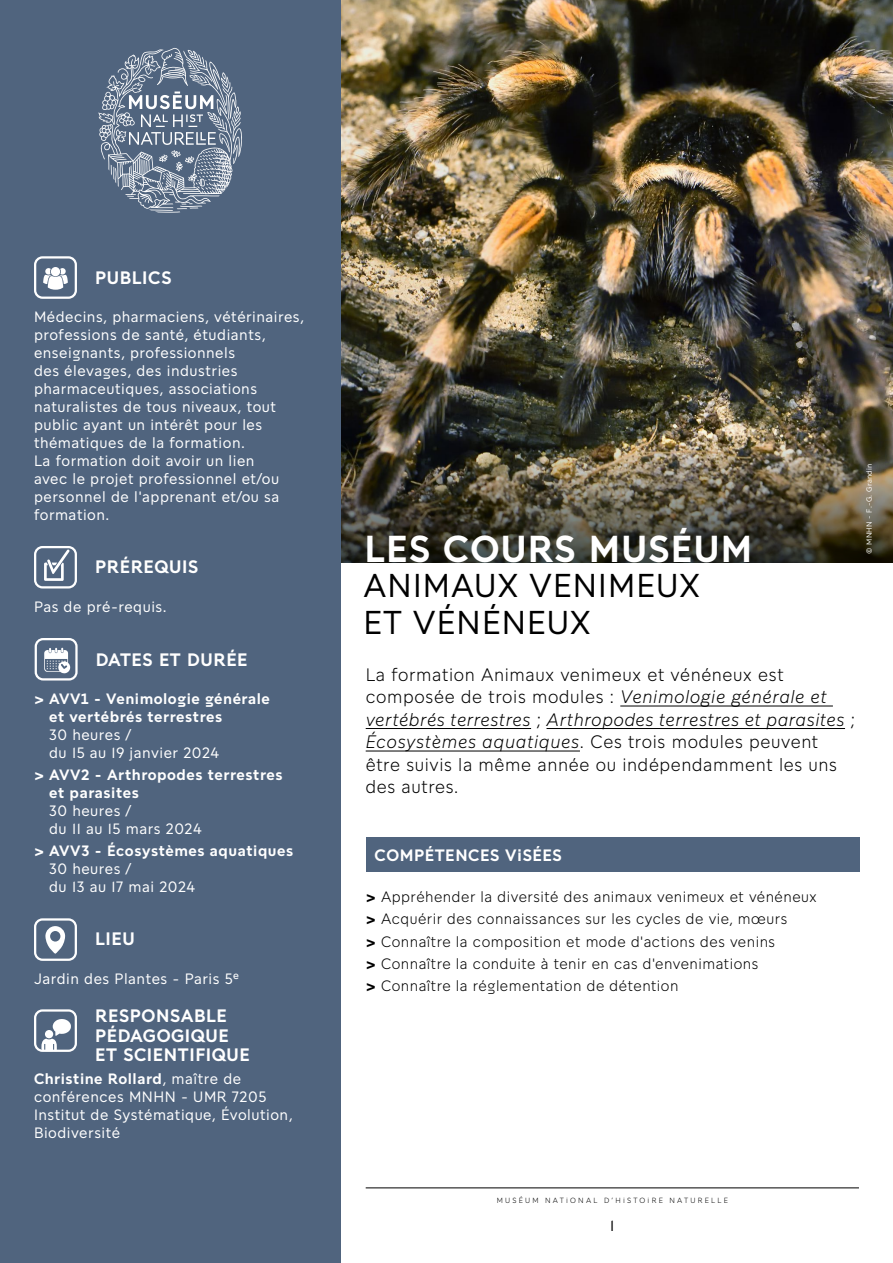
<style>
.page{position:relative;width:893px;height:1263px;background:#fff}
.page>*{position:absolute;margin:0;border:0;box-sizing:border-box;transform-origin:0 0}
.t1{font:37.5px "Buffon Gras";letter-spacing:.035em;color:#fff}
.t2{font:33px/37.5px "Buffon Regulier";letter-spacing:.035em;color:#000}
.t3{font:18px/22.5px "Buffon Clair";letter-spacing:.035em;color:#000}
.t4{font:18px/19.5px "Buffon Gras";letter-spacing:.035em;color:#fff}
.t5{font:18px "Buffon Clair Italique";letter-spacing:.02em;color:#000}
.t6{font:16.5px "Buffon Pro Gras";letter-spacing:.035em;color:#fff}
.t7{font:15px/18px "Buffon Regulier";letter-spacing:.035em;color:#fff}
.t8{font:15px/22.2px "Buffon Clair";letter-spacing:.035em;color:#000}
.t9{font:15px/18px "Buffon Gras";letter-spacing:.035em;color:#fff}
.t10{font:15px "Buffon Regulier";color:#000}
.t11{font:7.5px "Buffon Pro Clair";letter-spacing:.3em;color:#000}
.t12{font:7.5px "Buffon Regulier";letter-spacing:.035em;color:#fff}
.s1{font-family:"Buffon Regulier"}
.s2{font-family:"Buffon Clair Italique"}
.s3{font-family:"Buffon Clair"}
.s4{font-family:"Buffon Gras"}
</style>
<div class="page">
<img style="left:340px;top:0;width:553px;height:436px">
<img style="left:340px;top:436px;width:553px;height:126px">
<div style="left:0;top:0;width:340px;height:1263px;background:#50647e"></div>
<svg style="left:98px;top:48px;width:144px;height:165px"></svg>
<div style="left:366px;top:837px;width:493px;height:34px;background:#50647e"></div>
<hr style="left:620px;top:706px;width:213px;height:1px;background:#000">
<hr style="left:366px;top:728px;width:165px;height:1px;background:#000">
<hr style="left:546px;top:728px;width:299px;height:1px;background:#000">
<hr style="left:366px;top:751px;width:214px;height:1px;background:#000">
<div style="left:34px;top:918px;width:43px;height:43px;border:2px solid #fff;border-radius:7px"></div>
<svg style="left:45px;top:926px;width:20px;height:28px"></svg>
<svg style="left:43px;top:267px;width:25px;height:23px"></svg>
<div style="left:34px;top:256px;width:43px;height:43px;border:2px solid #fff;border-radius:7px"></div>
<div style="left:35px;top:638px;width:43px;height:42px;border:2px solid #fff;border-radius:7px"></div>
<svg style="left:44px;top:648px;width:26px;height:25px"></svg>
<svg style="left:44px;top:550px;width:26px;height:31px"></svg>
<div style="left:34px;top:546px;width:43px;height:42px;border:2px solid #fff;border-radius:7px"></div>
<div style="left:34px;top:1009px;width:43px;height:43px;border:2px solid #fff;border-radius:7px"></div>
<svg style="left:41px;top:1019px;width:30px;height:32px"></svg>
<hr style="left:366px;top:1187px;width:493px;height:1px;background:#000">
<p class="t4" style="left:95px;top:268px;width:78px">PUBLICS</p>
<p class="t7" style="left:34px;top:308px;width:272px">Médecins, pharmaciens, vétérinaires, professions de santé, étudiants, enseignants, professionnels<br>des élevages, des industries pharmaceutiques, associations naturalistes de tous niveaux, tout public ayant un intérêt pour les thématiques de la formation.<br>La formation doit avoir un lien<br>avec le projet professionnel et/ou personnel de l'apprenant et/ou sa formation.</p>
<p class="t4" style="left:95px;top:557px;width:104px">PRÉREQUIS</p>
<p class="t7" style="left:34px;top:597px;width:134px">Pas de pré-requis.</p>
<p class="t4" style="left:96px;top:650px;width:153px">DATES ET DURÉE</p>
<p class="t9" style="left:49px;top:690px;width:222px;text-indent:-15px">&gt; AVV1 - Venimologie générale et vertébrés terrestres</p>
<p class="t7" style="left:49px;top:726px;width:172px">30 heures /<br>du 15 au 19 janvier 2024</p>
<p class="t9" style="left:49px;top:766px;width:235px;text-indent:-15px">&gt; AVV2 - Arthropodes terrestres et parasites</p>
<p class="t7" style="left:49px;top:802px;width:154px">30 heures /<br>du 11 au 15 mars 2024</p>
<p class="t9" style="left:34px;top:842px;width:261px">&gt; AVV3 - Écosystèmes aquatiques</p>
<p class="t7" style="left:49px;top:860px;width:148px">30 heures /<br>du 13 au 17 mai 2024</p>
<p class="t4" style="left:95px;top:929px;width:41px">LIEU</p>
<p class="t7" style="left:34px;top:970px;width:206px">Jardin des Plantes - Paris 5e</p>
<p class="t4" style="left:95px;top:1006px;width:156px">RESPONSABLE<br>PÉDAGOGIQUE<br>ET SCIENTIFIQUE</p>
<p class="t9" style="left:34px;top:1070px;width:209px">Christine Rollard<span class="s1">, maître de</span></p>
<p class="t7" style="left:34px;top:1088px;width:260px">conférences MNHN - UMR 7205<br>Institut de Systématique, Évolution,<br>Biodiversité</p>
<h1 class="t1" style="left:365px;top:525px;width:389px">LES COURS MUSÉUM</h1>
<h2 class="t2" style="left:364px;top:567px;width:338px">ANIMAUX VENIMEUX<br>ET VÉNÉNEUX</h2>
<p class="t12" style="left:865px;top:554px;width:92px;rotate:-90deg">© MNHN - F.-G. Grandin</p>
<p class="t3" style="left:366px;top:663px;width:463px">La formation Animaux venimeux et vénéneux est composée de trois modules : <span class="s2">Venimologie générale et</span></p>
<p class="t5" style="left:366px;top:709px;width:490px">vertébrés terrestres <span class="s3">;</span> Arthropodes terrestres et parasites <span class="s3">;</span></p>
<p class="t3" style="left:366px;top:731px;width:473px"><span class="s2">Écosystèmes aquatiques</span>. Ces trois modules peuvent être suivis la même année ou indépendamment les uns des autres.</p>
<p class="t6" style="left:374px;top:844px;width:189px">COMPÉTENCES VISÉES</p>
<p class="t8" style="left:366px;top:886px;width:452px"><span class="s4">&gt;</span> Appréhender la diversité des animaux venimeux et vénéneux <span class="s4">&gt;</span> Acquérir des connaissances sur les cycles de vie, mœurs<br><span class="s4">&gt;</span> Connaître la composition et mode d'actions des venins<br><span class="s4">&gt;</span> Connaître la conduite à tenir en cas d'envenimations<br><span class="s4">&gt;</span> Connaître la réglementation de détention</p>
<p class="t11" style="left:497px;top:1196px;width:233px">MUSÉUM NATIONAL D’HISTOIRE NATURELLE</p>
<p class="t10" style="left:610px;top:1217px;width:6px">1</p>
</div>
